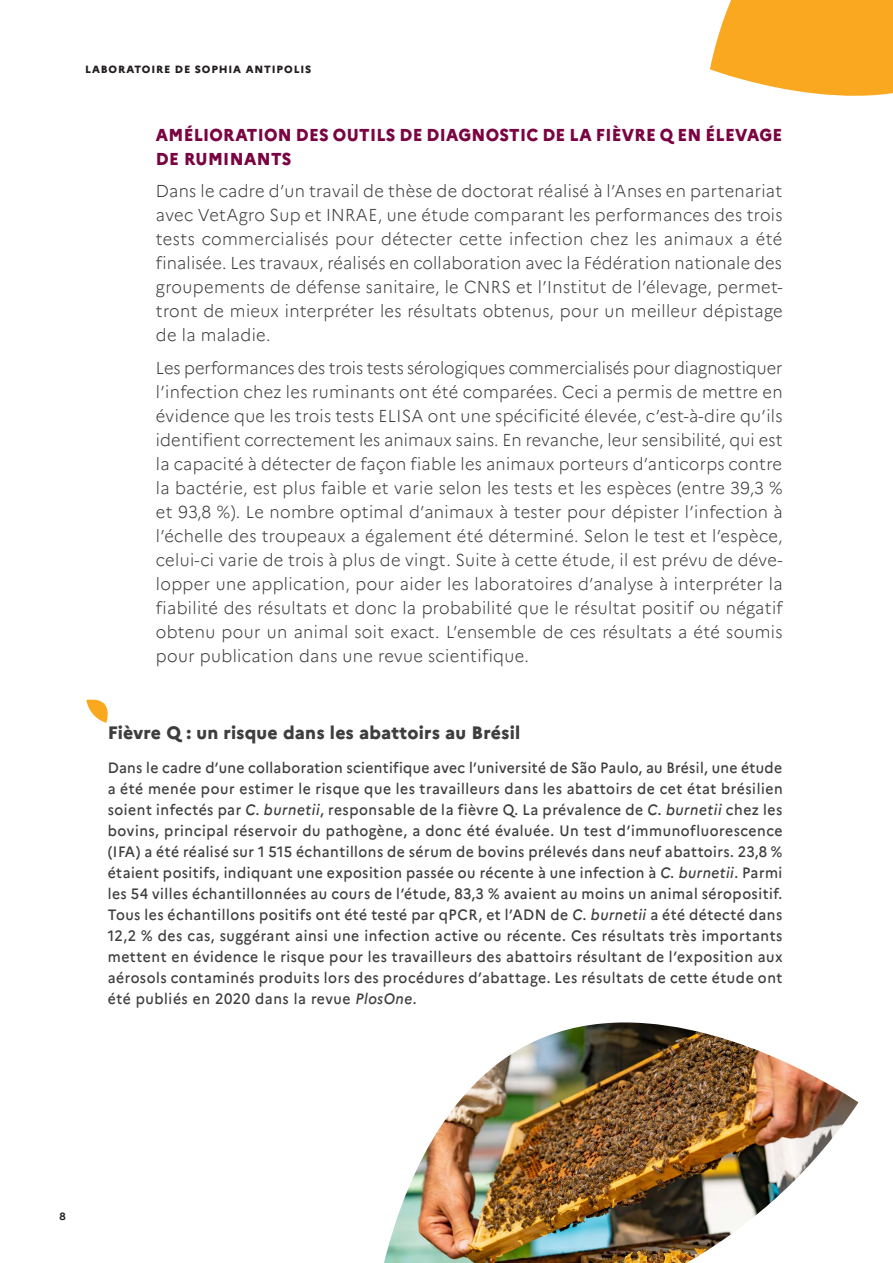
<style>
.page{position:relative;width:893px;height:1263px;background:#fff}
.page>*{position:absolute;margin:0;border:0;box-sizing:border-box;transform-origin:0 0}
.Texte_courant_3_ques{font:800 18px "Marianne";letter-spacing:.01em;color:#3e3e3f}
.Texte_courant_3_ques-2{font:300 17.25px/24px "Marianne";letter-spacing:.02em;color:#3e3e3f;text-align:justify;scale:.95 1}
.Texte_courant_3_ques-3{font:800 17.25px/24px "Marianne";letter-spacing:.015em;color:#7a0441;scale:.95 1}
.Texte_courant_3_ques-4{font:500 15px/21px "Marianne";letter-spacing:.04em;color:#3e3e3f;text-align:justify;scale:.93 1}
.t1{font:800 10.5px "Marianne";letter-spacing:.08em;color:#231f20}
.t2{font:700 10.5px "Marianne";color:#231f20}
.s1{font-style:italic}
</style>
<div class="page">
<svg style="left:86px;top:699px;width:22px;height:24px"></svg>
<svg style="left:710px;top:0;width:183px;height:96px;background:#f9b239"></svg>
<img style="left:384px;top:1022px;width:474px;height:241px">
<p class="t1" style="left:85px;top:63px;width:228px">LABORATOIRE DE SOPHIA ANTIPOLIS</p>
<p class="Texte_courant_3_ques-3" style="left:156px;top:122px;width:661px">AMÉLIORATION DES OUTILS DE DIAGNOSTIC DE LA FIÈVRE Q EN ÉLEVAGE<br>DE RUMINANTS</p>
<p class="Texte_courant_3_ques-2" style="left:156px;top:179px;width:661px">Dans le cadre d’un travail de thèse de doctorat réalisé à l’Anses en partenariat avec VetAgro Sup et INRAE, une étude comparant les performances des trois tests commercialisés pour détecter cette infection chez les animaux a été finalisée. Les travaux, réalisés en collaboration avec la Fédération nationale des groupements de défense sanitaire, le CNRS et l’Institut de l’élevage, permet&shy;tront de mieux interpréter les résultats obtenus, pour un meilleur dépistage de la maladie.</p>
<p class="Texte_courant_3_ques-2" style="left:156px;top:355px;width:661px">Les performances des trois tests sérologiques commercialisés pour diagnostiquer l’infection chez les ruminants ont été comparées. Ceci a permis de mettre en évidence que les trois tests ELISA ont une spécificité élevée, c’est-à-dire qu’ils identifient correctement les animaux sains. En revanche, leur sensibilité, qui est la capacité à détecter de façon fiable les animaux porteurs d’anticorps contre la bactérie, est plus faible et varie selon les tests et les espèces (entre 39,3 % et 93,8 %). Le nombre optimal d’animaux à tester pour dépister l’infection à l’échelle des troupeaux a également été déterminé. Selon le test et l’espèce, celui-ci varie de trois à plus de vingt. Suite à cette étude, il est prévu de déve&shy;lopper une application, pour aider les laboratoires d’analyse à interpréter la fiabilité des résultats et donc la probabilité que le résultat positif ou négatif obtenu pour un animal soit exact. L’ensemble de ces résultats a été soumis pour publication dans une revue scientifique.</p>
<p class="Texte_courant_3_ques" style="left:108px;top:722px;width:414px">Fièvre Q : un risque dans les abattoirs au Brésil</p>
<p class="Texte_courant_3_ques-4" style="left:108px;top:757px;width:727px">Dans le cadre d’une collaboration scientifique avec l’université de São Paulo, au Brésil, une étude a été menée pour estimer le risque que les travailleurs dans les abattoirs de cet état brésilien soient infectés par <span class="s1">C. burnetii</span>, responsable de la fièvre Q. La prévalence de <span class="s1">C. burnetii</span> chez les bovins, principal réservoir du pathogène, a donc été évaluée. Un test d’immunofluorescence (IFA) a été réalisé sur 1 515 échantillons de sérum de bovins prélevés dans neuf abattoirs. 23,8 % étaient positifs, indiquant une exposition passée ou récente à une infection à <span class="s1">C. burnetii</span>. Parmi les 54 villes échantillonnées au cours de l’étude, 83,3 % avaient au moins un animal séropositif.<br>Tous les échantillons positifs ont été testé par qPCR, et l’ADN de <span class="s1">C. burnetii</span> a été détecté dans 12,2 % des cas, suggérant ainsi une infection active ou récente. Ces résultats très importants mettent en évidence le risque pour les travailleurs des abattoirs résultant de l’exposition aux aérosols contaminés produits lors des procédures d’abattage. Les résultats de cette étude ont été publiés en 2020 dans la revue <span class="s1">PlosOne</span>.</p>
<p class="t2" style="left:60px;top:1210px;width:8px">8</p>
</div>
